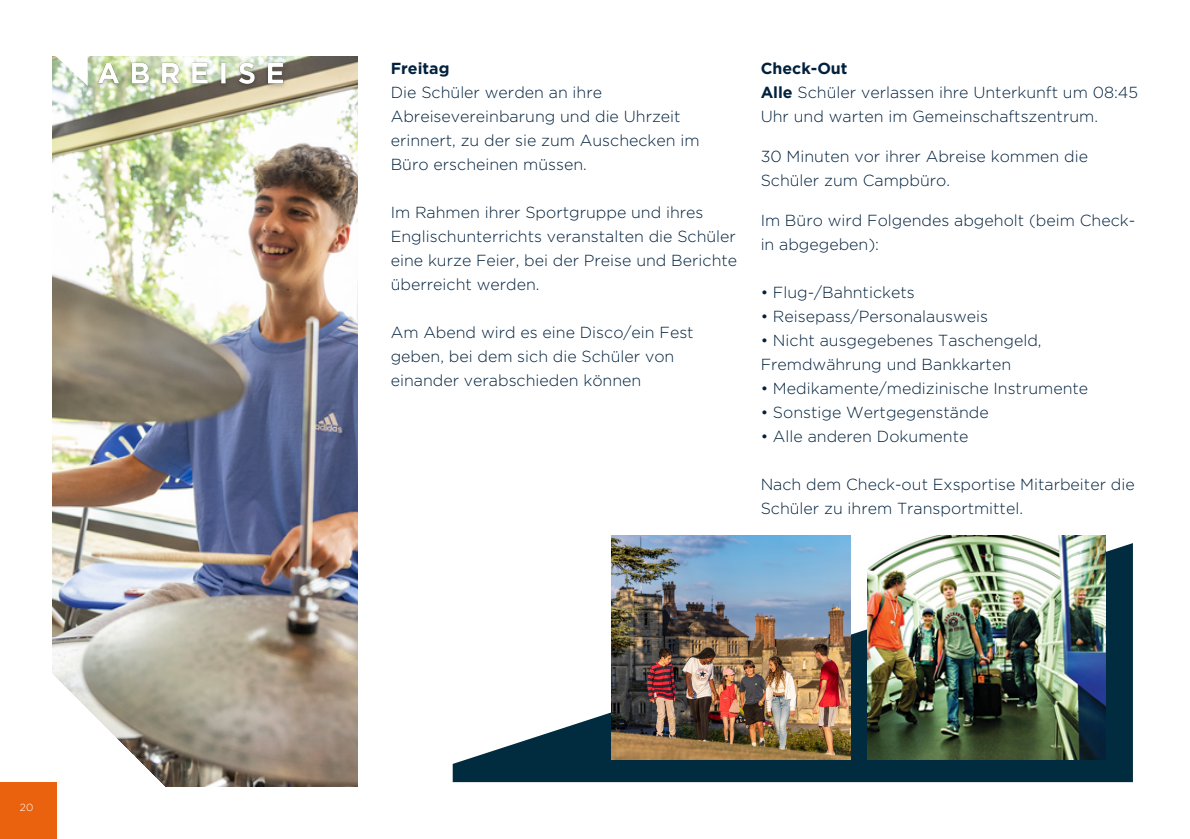
<style>
.page{position:relative;width:1190px;height:839px;background:#fff}
.page>*{position:absolute;margin:0;border:0;box-sizing:border-box;transform-origin:0 0}
.t1{font:300 16px/24px "Gotham";color:#00213d}
.t2{font:700 16px "Gotham";color:#00213d}
.t3{font:300 10.2px "Gotham";color:#fff}
.s1{font-weight:700}
</style>
<div class="page">
<svg style="left:453px;top:543px;width:680px;height:239px"></svg>
<img style="left:868px;top:535px;width:238px;height:224px">
<img style="left:612px;top:535px;width:238px;height:224px">
<img style="left:52px;top:57px;width:306px;height:729px">
<svg style="left:52px;top:612px;width:127px;height:175px"></svg>
<svg style="left:52px;top:56px;width:36px;height:30px"></svg>
<div style="left:0;top:782px;width:57px;height:56px;background:#eb620e"></div>
<img style="left:90px;top:56px;width:204px;height:39px">
<p class="t3" style="left:20px;top:800px;width:15px">20</p>
<p class="t2" style="left:391px;top:58px;width:60px">Freitag</p>
<p class="t1" style="left:391px;top:80px;width:310px">Die Schüler werden an ihre<br>Abreisevereinbarung und die Uhrzeit erinnert, zu der sie zum Auschecken im<br>Büro erscheinen müssen.</p>
<p class="t1" style="left:391px;top:200px;width:348px">Im Rahmen ihrer Sportgruppe und ihres Englischunterrichts veranstalten die Schüler eine kurze Feier, bei der Preise und Berichte überreicht werden.</p>
<p class="t1" style="left:391px;top:320px;width:304px">Am Abend wird es eine Disco/ein Fest geben, bei dem sich die Schüler von einander verabschieden können</p>
<p class="t2" style="left:761px;top:58px;width:88px">Check-Out</p>
<p class="t1" style="left:761px;top:80px;width:379px"><span class="s1">Alle</span> Schüler verlassen ihre Unterkunft um 08:45<br>Uhr und warten im Gemeinschaftszentrum.</p>
<p class="t1" style="left:761px;top:144px;width:329px">30 Minuten vor ihrer Abreise kommen die<br>Schüler zum Campbüro.</p>
<p class="t1" style="left:761px;top:208px;width:376px">Im Büro wird Folgendes abgeholt (beim Check&shy;in abgegeben):</p>
<p class="t1" style="left:761px;top:280px;width:156px">• Flug-/Bahntickets</p>
<p class="t1" style="left:761px;top:304px;width:229px">• Reisepass/Personalausweis</p>
<p class="t1" style="left:761px;top:328px;width:282px">• Nicht ausgegebenes Taschengeld,<br>Fremdwährung und Bankkarten</p>
<p class="t1" style="left:761px;top:376px;width:329px">• Medikamente/medizinische Instrumente</p>
<p class="t1" style="left:761px;top:400px;width:230px">• Sonstige Wertgegenstände</p>
<p class="t1" style="left:761px;top:424px;width:209px">• Alle anderen Dokumente</p>
<p class="t1" style="left:761px;top:472px;width:376px">Nach dem Check-out Exsportise Mitarbeiter die<br>Schüler zu ihrem Transportmittel.</p>
</div>
